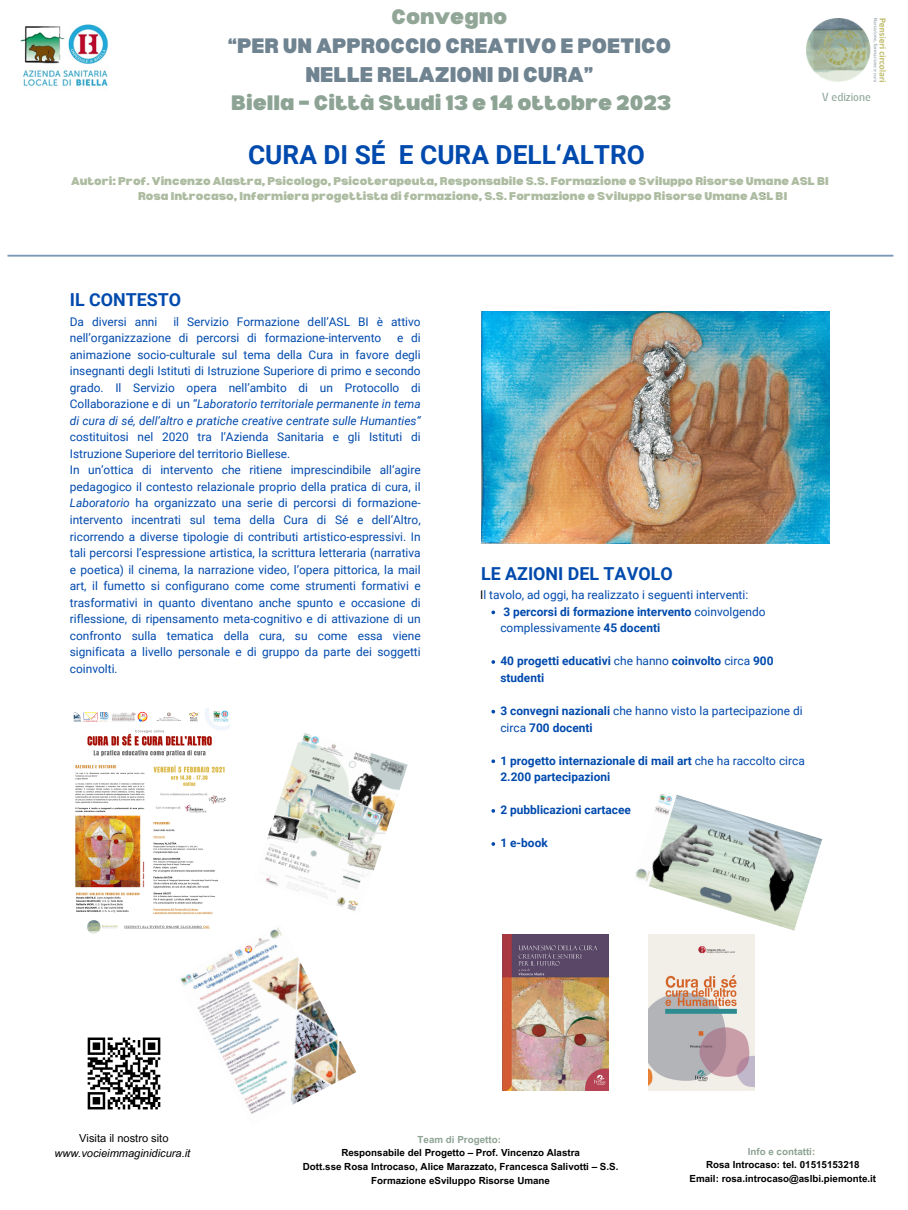
<style>
.page{position:relative;width:908px;height:1210px;background:#fff}
.page>*{position:absolute;margin:0;border:0;box-sizing:border-box;transform-origin:0 0}
.t1{font:700 26.25px "Roboto";color:#004aad}
.t2{font:900 20.79px "Bernoru";color:#6f8391}
.t3{font:900 20.44px "Bernoru";color:#8da394}
.t4{font:900 20.44px "Bernoru";color:#6f8391}
.t5{font:900 20.44px "Bernoru";color:#91a696}
.t6{font:700 17.85px "Roboto";color:#004aad}
.t7{font:11.9px/16.5px "Roboto";color:#004aad}
.t8{font:700 11.9px/16.5px "Roboto";color:#004aad}
.t9{font:11.55px "Lazord";color:#8fa699}
.t10{font:italic 11.06px/15.5px "Arial MT Pro";color:#000;text-align:center}
.t11{font:900 11.02px "Bernoru";color:#adbca1}
.t12{font:700 9.8px/13.6px "Arial MT Pro";color:#000;text-align:center}
.t13{font:700 9.8px "Arial MT Pro";color:#8da394}
.t14{font:7.7px "Arial MT Pro";color:#000}
.s1{font-style:italic}
.s2{color:#000}
.s3{font-weight:400}
.s4{font-weight:700}
.s5{font-style:normal}
</style>
<div class="page">
<img style="left:806px;top:18px;width:79px;height:64px">
<img style="left:20px;top:24px;width:89px;height:63px">
<hr style="left:8px;top:255px;width:885px;height:2px;background:#7798b6">
<img style="left:180px;top:927px;width:176px;height:187px">
<img style="left:87px;top:1037px;width:74px;height:73px">
<img style="left:265px;top:733px;width:142px;height:178px">
<img style="left:73px;top:708px;width:157px;height:226px">
<img style="left:481px;top:311px;width:347px;height:232px">
<img style="left:502px;top:934px;width:106px;height:156px">
<img style="left:648px;top:934px;width:106px;height:156px">
<img style="left:635px;top:793px;width:186px;height:137px">
<svg style="left:491px;top:610px;width:4px;height:4px"></svg>
<svg style="left:491px;top:660px;width:4px;height:4px"></svg>
<svg style="left:491px;top:710px;width:4px;height:3px"></svg>
<svg style="left:491px;top:759px;width:4px;height:4px"></svg>
<svg style="left:491px;top:809px;width:4px;height:3px"></svg>
<svg style="left:491px;top:842px;width:4px;height:4px"></svg>
<p class="t5" style="left:391px;top:5px;width:117px">Convegno</p>
<p class="t4" style="left:228px;top:34px;width:444px">“PER UN APPROCCIO CREATIVO E POETICO</p>
<p class="t2" style="left:305px;top:62px;width:289px">NELLE RELAZIONI DI CURA”</p>
<p class="t3" style="left:231px;top:91px;width:441px">Biella – Città Studi 13 e 14 ottobre 2023</p>
<p class="t1" style="left:248px;top:140px;width:398px">CURA DI SÉ E CURA DELL‘ALTRO</p>
<p class="t11" style="left:71px;top:175px;width:758px">Autori: Prof. Vincenzo Alastra, Psicologo, Psicoterapeuta, Responsabile S.S. Formazione e Sviluppo Risorse Umane ASL BI</p>
<p class="t11" style="left:138px;top:190px;width:650px">Rosa Introcaso, Infermiera progettista di formazione, S.S. Formazione e Sviluppo Risorse Umane ASL BI</p>
<p class="t9" style="left:822px;top:93px;width:50px">V edizione</p>
<p class="t14" style="left:763px;top:190px;width:4px">.</p>
<p class="t6" style="left:70px;top:290px;width:113px">IL CONTESTO</p>
<p class="t7" style="left:70px;top:313px;width:352px;text-indent:103px">il Servizio Formazione dell’ASL BI è attivo nell’organizzazione di percorsi di formazione-intervento</p>
<p class="t7" style="left:70px;top:313px;width:89px">Da diversi anni</p>
<p class="t7" style="left:70px;top:330px;width:352px;text-align:justify;text-indent:327px">e di animazione socio-culturale sul tema della Cura in favore degli insegnanti degli Istituti di Istruzione Superiore di primo e secondo grado. Il Servizio opera nell’ambito di un Protocollo di Collaborazione e di un “<span class="s1">Laboratorio territoriale permanente in tema di cura di sé, dell’altro e pratiche creative centrate sulle Humanties“ </span>costituitosi nel 2020 tra l‘Azienda Sanitaria e gli Istituti di Istruzione Superiore del territorio Biellese.</p>
<p class="t7" style="left:70px;top:462px;width:352px;text-align:justify">In un‘ottica di intervento che ritiene imprescindibile all‘agire pedagogico il contesto relazionale proprio della pratica di cura, il <span class="s1">Laboratorio</span> ha organizzato una serie di percorsi di formazione&shy;intervento incentrati sul tema della Cura di Sé e dell‘Altro, ricorrendo a diverse tipologie di contributi artistico-espressivi. In tali percorsi l’espressione artistica, la scrittura letteraria (narrativa e poetica) il cinema, la narrazione video, l’opera pittorica, la mail art, il fumetto si configurano come come strumenti formativi e trasformativi in quanto diventano anche spunto e occasione di riflessione, di ripensamento meta-cognitivo e di attivazione di un confronto sulla tematica della cura, su come essa viene significata a livello personale e di gruppo da parte dei soggetti coinvolti.</p>
<p class="t6" style="left:481px;top:563px;width:193px">LE AZIONI DEL TAVOLO</p>
<p class="t7" style="left:480px;top:587px;width:269px"><span class="s2">I</span>l tavolo, ad oggi, ha realizzato i seguenti interventi:</p>
<p class="t8" style="left:500px;top:603px;width:266px">3 percorsi di formazione intervento <span class="s3">coinvolgendo complessivamente</span> 45 docenti</p>
<p class="t8" style="left:500px;top:653px;width:275px">40 progetti educativi <span class="s3">che hanno</span> coinvolto <span class="s3">circa</span> 900 studenti</p>
<p class="t7" style="left:500px;top:702px;width:303px"><span class="s4">3 convegni nazionali</span> che hanno visto la partecipazione di circa <span class="s4">700 docenti</span></p>
<p class="t8" style="left:500px;top:752px;width:306px">1 progetto internazionale di mail art <span class="s3">che ha raccolto circa<br></span>2.200 partecipazioni</p>
<p class="t8" style="left:500px;top:802px;width:132px">2 pubblicazioni cartacee</p>
<p class="t8" style="left:500px;top:835px;width:49px">1 e-book</p>
<p class="t10" style="left:54px;top:1131px;width:137px"><span class="s5">Visita il nostro sito </span>www.vocieimmaginidicura.it</p>
<p class="t13" style="left:417px;top:1135px;width:85px">Team di Progetto:</p>
<p class="t12" style="left:341px;top:1147px;width:240px">Responsabile del Progetto – Prof. Vincenzo Alastra</p>
<p class="t12" style="left:303px;top:1161px;width:317px">Dott.sse Rosa Introcaso, Alice Marazzato, Francesca Salivotti – S.S.<br>Formazione eSviluppo Risorse Umane</p>
<p class="t13" style="left:747px;top:1147px;width:69px">Info e contatti:</p>
<p class="t12" style="left:705px;top:1159px;width:155px">Rosa Introcaso: tel. 01515153218</p>
<p class="t12" style="left:689px;top:1173px;width:188px">Email: rosa.introcaso@aslbi.piemonte.it</p>
</div>
